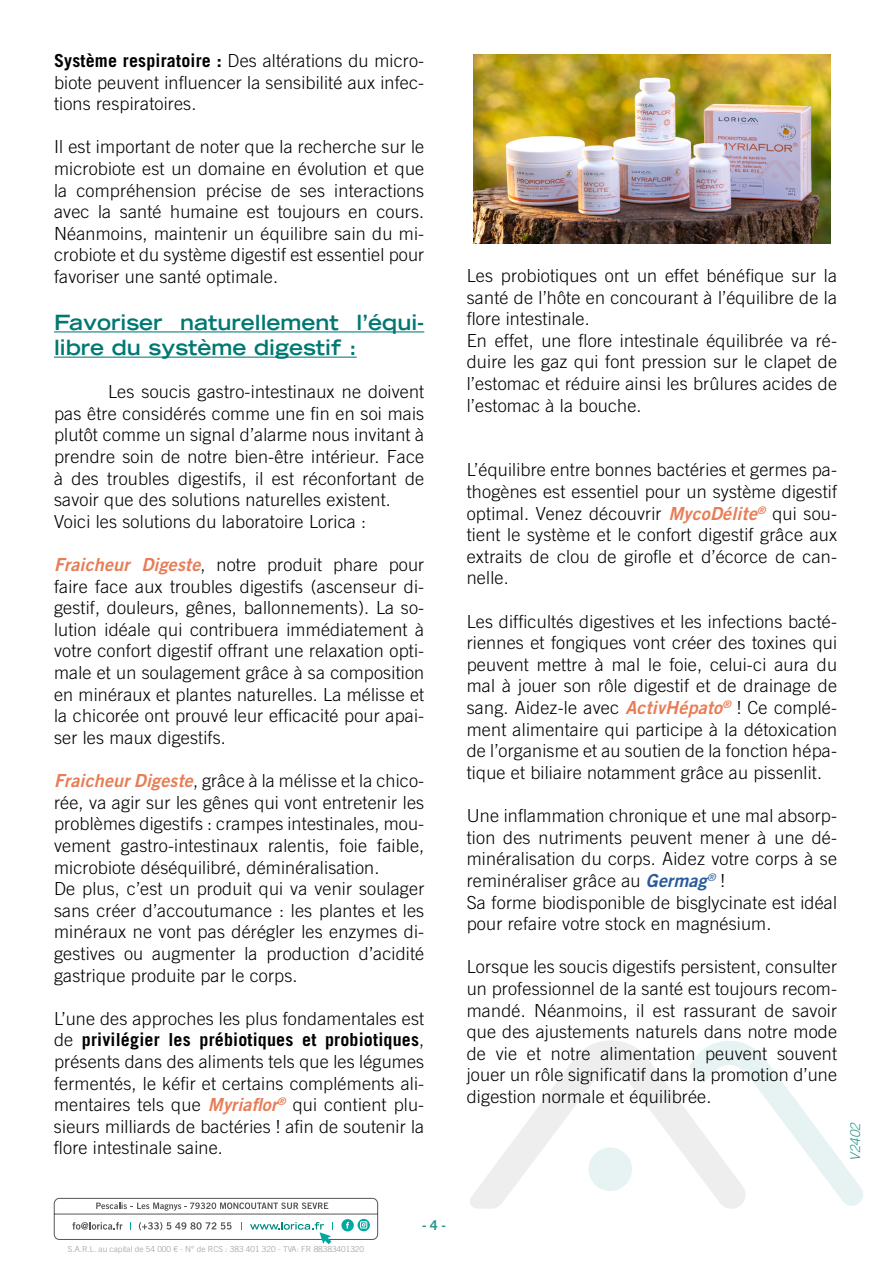
<style>
.page{position:relative;width:893px;height:1263px;background:#fff}
.page>*{position:absolute;margin:0;border:0;box-sizing:border-box;transform-origin:0 0}
.t1{font:700 expanded 21px/25.2px "Trade Gothic LT Std";color:#007872}
.t2{font:300 18px/21.6px "Trade Gothic LT Std";letter-spacing:.01em;color:#000;text-align:justify}
.t3{font:italic 300 13.5px "Trade Gothic LT Std";color:#27948b}
.t4{font:700 13.5px "Trade Gothic LT Std";color:#27948b}
.t5{font:300 8.25px "Trade Gothic LT Std";color:#9d9d9c}
.s1{font-weight:700}
.s2{font-family:"Trade Gothic LT Std Bd 2 Obl";font-weight:400;color:#e77d56}
.s3{font-family:"Trade Gothic LT Std Bd 2 Obl";font-weight:400;color:#275b9b}
</style>
<div class="page">
<svg style="left:746px;top:1044px;width:117px;height:162px"></svg>
<svg style="left:470px;top:1041px;width:276px;height:168px"></svg>
<svg style="left:54px;top:1198px;width:324px;height:46px"></svg>
<hr style="left:54px;top:331px;width:370px;height:1px;background:#007872">
<hr style="left:54px;top:357px;width:303px;height:1px;background:#007872">
<img style="left:474px;top:54px;width:356px;height:189px">
<p class="t2" style="left:54px;top:50px;width:372px"><span class="s1">Système respiratoire :</span> Des altérations du micro&shy;biote peuvent influencer la sensibilité aux infec&shy;tions respiratoires.</p>
<p class="t2" style="left:54px;top:136px;width:372px">Il est important de noter que la recherche sur le microbiote est un domaine en évolution et que la compréhension précise de ses interactions avec la santé humaine est toujours en cours.<br>Néanmoins, maintenir un équilibre sain du mi&shy;crobiote et du système digestif est essentiel pour favoriser une santé optimale.</p>
<p class="t1" style="left:54px;top:309px;width:372px">Favoriser naturellement l’équi&shy;libre du système digestif :</p>
<p class="t2" style="left:54px;top:381px;width:372px;text-align:left;text-indent:54px">Les soucis gastro-intestinaux ne doivent pas être considérés comme une fin en soi mais plutôt comme un signal d’alarme nous invitant à prendre soin de notre bien-être intérieur. Face à des troubles digestifs, il est réconfortant de savoir que des solutions naturelles existent.<br>Voici les solutions du laboratoire Lorica :</p>
<p class="t2" style="left:54px;top:554px;width:372px"><span class="s2">Fraicheur Digeste</span>, notre produit phare pour faire face aux troubles digestifs (ascenseur di&shy;gestif, douleurs, gênes, ballonnements). La so&shy;lution idéale qui contribuera immédiatement à votre confort digestif offrant une relaxation opti&shy;male et un soulagement grâce à sa composition en minéraux et plantes naturelles. La mélisse et la chicorée ont prouvé leur efficacité pour apai&shy;ser les maux digestifs.</p>
<p class="t2" style="left:54px;top:770px;width:372px;text-align:left"><span class="s2">Fraicheur Digeste</span>, grâce à la mélisse et la chico&shy;rée, va agir sur les gênes qui vont entretenir les problèmes digestifs : crampes intestinales, mou&shy;vement gastro-intestinaux ralentis, foie faible, microbiote déséquilibré, déminéralisation.<br>De plus, c’est un produit qui va venir soulager sans créer d’accoutumance : les plantes et les minéraux ne vont pas dérégler les enzymes di&shy;gestives ou augmenter la production d’acidité gastrique produite par le corps.</p>
<p class="t2" style="left:54px;top:1007px;width:372px">L’une des approches les plus fondamentales est de <span class="s1">privilégier les prébiotiques et probiotiques</span>, présents dans des aliments tels que les légumes fermentés, le kéfir et certains compléments ali&shy;mentaires tels que <span class="s2">Myriaflor</span><sup>®</sup> qui contient plu&shy;sieurs milliards de bactéries ! afin de soutenir la flore intestinale saine.</p>
<p class="t2" style="left:467px;top:265px;width:372px;text-align:left">Les probiotiques ont un effet bénéfique sur la santé de l’hôte en concourant à l’équilibre de la flore intestinale.<br>En effet, une flore intestinale équilibrée va ré&shy;duire les gaz qui font pression sur le clapet de l’estomac et réduire ainsi les brûlures acides de l’estomac à la bouche.</p>
<p class="t2" style="left:467px;top:459px;width:372px">L’équilibre entre bonnes bactéries et germes pa&shy;thogènes est essentiel pour un système digestif optimal. Venez découvrir <span class="s2">MycoDélite</span><sup>®</sup> qui sou&shy;tient le système et le confort digestif grâce aux extraits de clou de girofle et d’écorce de can&shy;nelle.</p>
<p class="t2" style="left:467px;top:610px;width:372px">Les difficultés digestives et les infections bacté&shy;riennes et fongiques vont créer des toxines qui peuvent mettre à mal le foie, celui-ci aura du mal à jouer son rôle digestif et de drainage de sang. Aidez-le avec <span class="s2">ActivHépato</span><sup>®</sup> ! Ce complé&shy;ment alimentaire qui participe à la détoxication de l’organisme et au soutien de la fonction hépa&shy;tique et biliaire notamment grâce au pissenlit.</p>
<p class="t2" style="left:467px;top:805px;width:372px;text-align:left">Une inflammation chronique et une mal absorp&shy;tion des nutriments peuvent mener à une dé&shy;minéralisation du corps. Aidez votre corps à se reminéraliser grâce au <span class="s3">Germag</span><sup>®</sup> !<br>Sa forme biodisponible de bisglycinate est idéal pour refaire votre stock en magnésium.</p>
<p class="t2" style="left:467px;top:956px;width:372px">Lorsque les soucis digestifs persistent, consulter un professionnel de la santé est toujours recom&shy;mandé. Néanmoins, il est rassurant de savoir que des ajustements naturels dans notre mode de vie et notre alimentation peuvent souvent jouer un rôle significatif dans la promotion d’une digestion normale et équilibrée.</p>
<p class="t3" style="left:847px;top:1160px;width:40px;rotate:-90deg">V2402</p>
<p class="t5" style="left:68px;top:1244px;width:298px">S.A.R.L. au capital de 54 000 € - N° de RCS : 383 401 320 - TVA: FR 88383401320</p>
<p class="t4" style="left:422px;top:1217px;width:26px">- 4 -</p>
</div>
